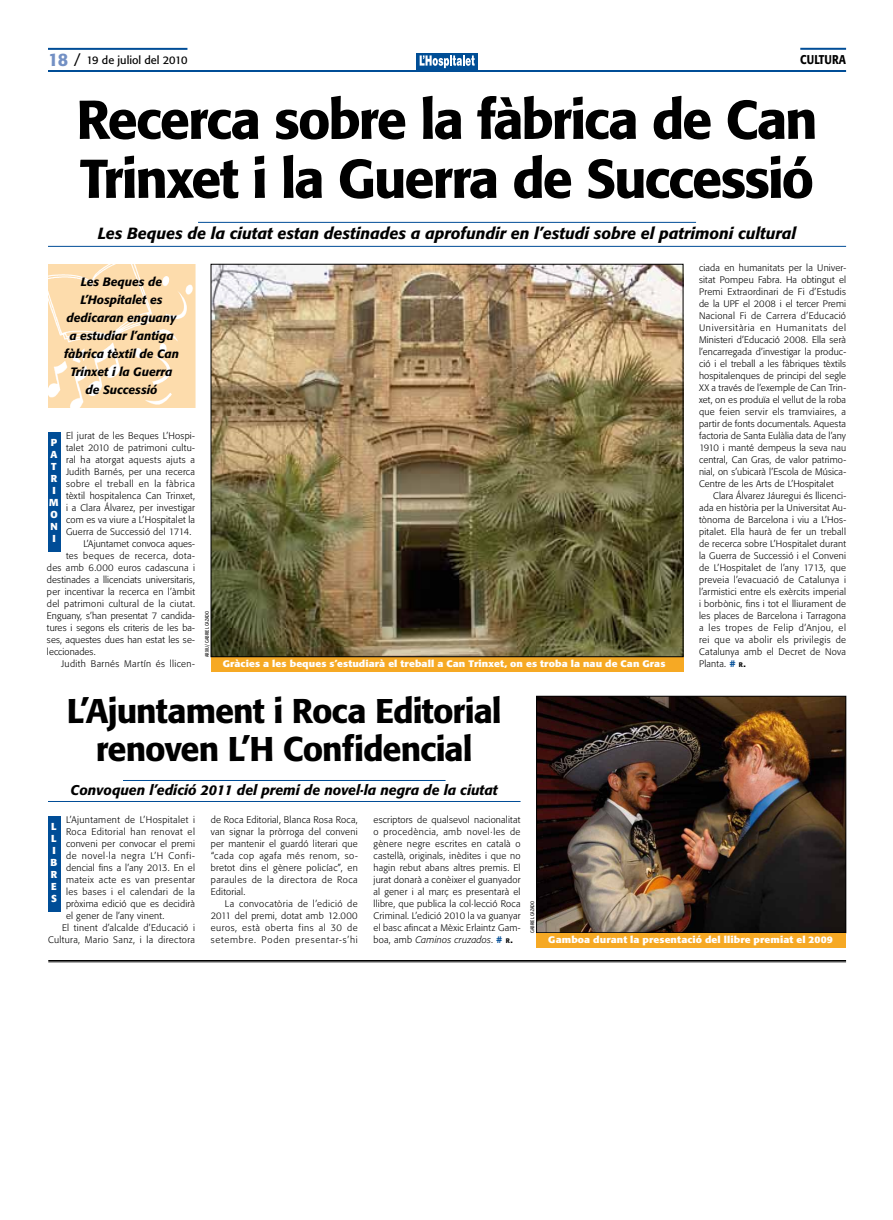
<style>
.page{position:relative;width:893px;height:1220px;background:#fff}
.page>*{position:absolute;margin:0;border:0;box-sizing:border-box;transform-origin:0 0}
.t1{font:500 54px/59px "Formata";letter-spacing:-.04em;color:#000}
.t2{font:500 34px/38px "Formata";letter-spacing:-.03em;color:#000;text-align:center}
.t3{font:italic 500 16px "Formata";color:#000}
.t4{font:italic 500 14px "Formata";color:#000}
.t5{font:500 12.6px "Formata";letter-spacing:.01em;color:#000;scale:.85 1}
.t6{font:italic 500 12px/18px "Formata";color:#000;text-align:center}
.t7{font:11px "Formata";letter-spacing:-.03em;color:#000}
.t8{font:700 10px/12px "Formata";color:#fff}
.t9{font:300 9.4px/12px "Formata";letter-spacing:.03em;color:#000;text-align:justify}
.t10{font:700 9.4px "Formata";letter-spacing:.01em;color:#fff;scale:1.1 1}
.t11{font:300 9.4px "Formata";letter-spacing:.01em;color:#000}
.t12{font:300 9.4px "Formata";letter-spacing:.05em;color:#000}
.t13{font:300 9.4px "Formata";letter-spacing:.005em;color:#000}
.t14{font:300 9.4px "Formata";letter-spacing:.06em;color:#000}
.t15{font:5px "Formata";letter-spacing:.02em;color:#000;scale:.8 1}
.s1{font-weight:500;font-size:18px;color:#7390c4}
.s2{font-size:14px}
.s3{font-weight:500;color:#004d97}
.s4{font-weight:500;font-size:6.6px}
.s5{font-weight:500}
.s6{font-style:italic}
</style>
<div class="page">
<div style="left:416px;top:54px;width:62px;height:16px;background:#004e96"></div>
<svg style="left:420px;top:55px;width:55px;height:13px"></svg>
<hr style="left:48px;top:70px;width:798px;height:2px;background:#004d97">
<hr style="left:48px;top:48px;width:139px;height:2px;background:#004d97">
<hr style="left:800px;top:48px;width:46px;height:2px;background:#004d97">
<hr style="left:48px;top:960px;width:798px;height:1px;background:#000">
<hr style="left:48px;top:962px;width:798px;height:1px;background:#000">
<hr style="left:123px;top:780px;width:323px;height:1px;background:#004d97">
<hr style="left:48px;top:801px;width:472px;height:1px;background:#004d97">
<div style="left:48px;top:816px;width:12px;height:96px;background:#004d97"></div>
<img style="left:538px;top:698px;width:306px;height:233px">
<div style="left:536px;top:696px;width:310px;height:237px;border:1px solid #000"></div>
<div style="left:536px;top:933px;width:310px;height:15px;background:#f6a924"></div>
<hr style="left:198px;top:222px;width:498px;height:1px;background:#004d97">
<hr style="left:48px;top:246px;width:798px;height:1px;background:#004d97">
<div style="left:48px;top:432px;width:12px;height:120px;background:#004d97"></div>
<div style="left:211px;top:657px;width:472px;height:15px;background:#f6a924"></div>
<img style="left:213px;top:266px;width:468px;height:389px">
<img style="left:48px;top:264px;width:147px;height:144px">
<p class="t7" style="left:48px;top:53px;width:141px"><span class="s1">18</span> <span class="s2">/</span> 19 de juliol del 2010</p>
<h3 class="t5" style="left:800px;top:52px;width:55px">CULTURA</h3>
<h1 class="t1" style="left:76px;top:90px;width:743px">Recerca sobre la fàbrica de Can<br>Trinxet i la Guerra de Successió</h1>
<h3 class="t3" style="left:98px;top:223px;width:700px">Les Beques de la ciutat estan destinades a aprofundir en l’estudi sobre el patrimoni cultural</h3>
<p class="t6" style="left:64px;top:272px;width:116px">Les Beques de<br>L’Hospitalet es dedicaran enguany a estudiar l’antiga fàbrica tèxtil de Can<br>Trinxet i la Guerra de Successió</p>
<p class="t9" style="left:66px;top:430px;width:130px">El jurat de les Beques L’Hospi-</p>
<p class="t9" style="left:66px;top:442px;width:130px">talet 2010 de patrimoni cultu-</p>
<p class="t9" style="left:66px;top:454px;width:131px">ral ha atorgat aquests ajuts a</p>
<p class="t9" style="left:66px;top:466px;width:130px">Judith Barnés, per una recerca</p>
<p class="t12" style="left:66px;top:478px;width:130px">sobre el treball en la fàbrica</p>
<p class="t9" style="left:66px;top:490px;width:131px">tèxtil hospitalenca Can Trinxet,</p>
<p class="t9" style="left:66px;top:502px;width:130px">i a Clara Álvarez, per investigar</p>
<p class="t9" style="left:66px;top:514px;width:130px">com es va viure a L’Hospitalet la</p>
<p class="t9" style="left:66px;top:526px;width:127px">Guerra de Successió del 1714.</p>
<p class="t11" style="left:83px;top:538px;width:113px">L’Ajuntamet convoca aques-</p>
<p class="t12" style="left:66px;top:550px;width:130px">tes beques de recerca, dota-</p>
<p class="t9" style="left:47px;top:562px;width:149px">des amb 6.000 euros cadascuna i</p>
<p class="t9" style="left:47px;top:574px;width:149px">destinades a llicenciats universitaris,</p>
<p class="t9" style="left:47px;top:586px;width:149px">per incentivar la recerca en l’àmbit</p>
<p class="t9" style="left:47px;top:598px;width:149px">del patrimoni cultural de la ciutat.</p>
<p class="t13" style="left:47px;top:610px;width:150px">Enguany, s’han presentat 7 candida-</p>
<p class="t11" style="left:47px;top:622px;width:150px">tures i segons els criteris de les ba-</p>
<p class="t11" style="left:47px;top:634px;width:149px">ses, aquestes dues han estat les se-</p>
<p class="t11" style="left:47px;top:646px;width:50px">leccionades.</p>
<p class="t9" style="left:61px;top:658px;width:135px">Judith Barnés Martín és llicen-</p>
<p class="t8" style="left:49px;top:436px;width:11px;text-align:center">p a t r i m o n i</p>
<p class="t15" style="left:204px;top:657px;width:59px;rotate:-90deg">arxiu/ gabriel cazado</p>
<p class="t9" style="left:699px;top:262px;width:149px">ciada en humanitats per la Univer&shy;sitat Pompeu Fabra. Ha obtingut el Premi Extraordinari de Fi d’Estudis de la UPF el 2008 i el tercer Premi Nacional Fi de Carrera d’Educació Universitària en Humanitats del Ministeri d’Educació 2008. Ella serà l’encarregada d’investigar la produc&shy;ció i el treball a les fàbriques tèxtils hospitalenques de principi del segle XX a través de l’exemple de Can Trin&shy;xet, on es produïa el vellut de la roba que feien servir els tramviaires, a partir de fonts documentals. Aquesta factoria de Santa Eulàlia data de l’any 1910 i manté dempeus la seva nau central, Can Gras, de valor patrimo&shy;nial, on s’ubicarà l’Escola de Música-Centre de les Arts de L’Hospitalet</p>
<p class="t9" style="left:699px;top:490px;width:149px;text-indent:14px">Clara Álvarez Jáuregui és llicenci&shy;ada en història per la Universitat Au&shy;tònoma de Barcelona i viu a L’Hos&shy;pitalet. Ella haurà de fer un treball de recerca sobre L’Hospitalet durant la Guerra de Successió i el Conveni de L’Hospitalet de l’any 1713, que preveia l’evacuació de Catalunya i l’armistici entre els exèrcits imperial i borbònic, fins i tot el lliurament de les places de Barcelona i Tarragona a les tropes de Felip d’Anjou, el rei que va abolir els privilegis de Catalunya amb el Decret de Nova</p>
<p class="t10" style="left:223px;top:658px;width:404px">Gràcies a les beques s’estudiarà el treball a Can Trinxet, on es troba la nau de Can Gras</p>
<p class="t9" style="left:699px;top:658px;width:48px">Planta. <span class="s3">#</span> <span class="s4">R</span><span class="s5">.</span></p>
<h2 class="t2" style="left:67px;top:692px;width:436px">L’Ajuntament i Roca Editorial renoven L’H Confidencial</h2>
<h3 class="t4" style="left:71px;top:781px;width:429px">Convoquen l’edició 2011 del premi de novel·la negra de la ciutat</h3>
<p class="t9" style="left:66px;top:814px;width:130px">L’Ajuntament de L’Hospitalet i</p>
<p class="t9" style="left:66px;top:826px;width:130px">Roca Editorial han renovat el</p>
<p class="t9" style="left:66px;top:838px;width:130px">conveni per convocar el premi</p>
<p class="t14" style="left:66px;top:850px;width:130px">de novel·la negra L’H Confi-</p>
<p class="t9" style="left:66px;top:862px;width:130px">dencial fins a l’any 2013. En el</p>
<p class="t9" style="left:66px;top:874px;width:130px">mateix acte es van presentar</p>
<p class="t9" style="left:66px;top:886px;width:130px">les bases i el calendari de la</p>
<p class="t9" style="left:66px;top:898px;width:131px">pròxima edició que es decidirà</p>
<p class="t9" style="left:66px;top:910px;width:100px">el gener de l’any vinent.</p>
<p class="t9" style="left:62px;top:922px;width:134px">El tinent d’alcalde d’Educació i</p>
<p class="t9" style="left:48px;top:934px;width:148px">Cultura, Mario Sanz, i la directora</p>
<p class="t8" style="left:51px;top:820px;width:8px">l l i b r e s</p>
<p class="t9" style="left:211px;top:814px;width:149px">de Roca Editorial, Blanca Rosa Roca, van signar la pròrroga del conveni per mantenir el guardó literari que “cada cop agafa més renom, so&shy;bretot dins el gènere policíac”, en paraules de la directora de Roca Editorial.</p>
<p class="t9" style="left:211px;top:898px;width:149px;text-indent:14px">La convocatòria de l’edició de 2011 del premi, dotat amb 12.000 euros, està oberta fins al 30 de setembre. Poden presentar-s’hi</p>
<p class="t9" style="left:374px;top:814px;width:149px">escriptors de qualsevol nacionalitat o procedència, amb novel·les de gènere negre escrites en català o castellà, originals, inèdites i que no hagin rebut abans altres premis. El jurat donarà a conèixer el guanyador al gener i al març es presentarà el llibre, que publica la col·lecció Roca Criminal. L’edició 2010 la va guanyar el basc afincat a Mèxic Erlaintz Gam&shy;boa, amb <span class="s6">Caminos cruzados</span>. <span class="s3">#</span> <span class="s4">R</span><span class="s5">.</span></p>
<p class="t15" style="left:529px;top:933px;width:42px;rotate:-90deg">gabriel cazado</p>
<p class="t10" style="left:548px;top:934px;width:260px">Gamboa durant la presentació del llibre premiat el 2009</p>
</div>
